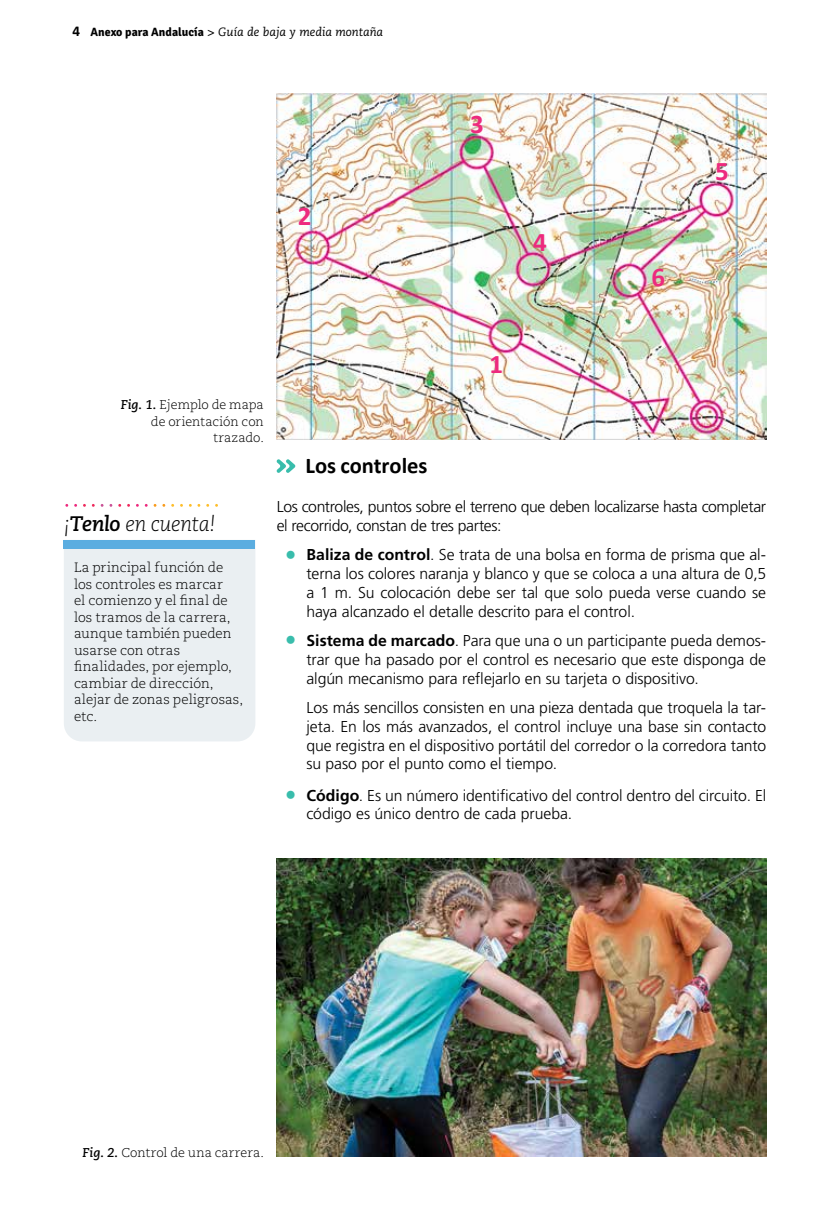
<style>
.page{position:relative;width:830px;height:1212px;background:#fff}
.page>*{position:absolute;margin:0;border:0;box-sizing:border-box;transform-origin:0 0}
.t1{font:700 27px "Calibri";color:#ed2a7e}
.t2{font:700 22.5px "Calibri";color:#000}
.t3{font:italic 300 21px "Caecilia LT Std";letter-spacing:-.005em;color:#000}
.t4{font:300 15.75px/18.9px "Frutiger LT Std";letter-spacing:-.01em;color:#000;text-align:justify}
.t5{font:300 13.5px/16.5px "Caecilia LT Std";letter-spacing:.005em;color:#000}
.t6{font:300 12.75px/16.5px "Caecilia LT Std";color:#000;text-align:right}
.t7{font:italic 12px "Caecilia LT Std";color:#000}
.s1{font-family:"Calibri";font-weight:700;font-style:normal;font-size:15px}
.s2{font-family:"Signika";font-weight:700;font-style:normal}
.s3{font-weight:700;font-style:normal}
.s4{font-weight:700;font-style:italic}
.s5{font-weight:700}
.s6{font-family:"Calibri";font-weight:700;font-size:22.5px;color:#39bdac}
</style>
<div class="page">
<svg style="left:276px;top:459px;width:19px;height:14px"></svg>
<img style="left:276px;top:94px;width:489px;height:346px">
<img style="left:276px;top:859px;width:489px;height:298px">
<svg style="left:145px;top:504px;width:11px;height:3px"></svg>
<svg style="left:92px;top:504px;width:20px;height:3px"></svg>
<svg style="left:189px;top:504px;width:11px;height:3px"></svg>
<div style="left:64px;top:548px;width:191px;height:193px;background:#eaeff2"></div>
<div style="left:64px;top:540px;width:191px;height:8px;background:#5bade0"></div>
<p class="t7" style="left:72px;top:25px;width:312px"><span class="s1">4</span> <span class="s2">Anexo para Andalucía</span> <span class="s3">&gt;</span> Guía de baja y media montaña</p>
<h1 class="t1" style="left:298px;top:197px;width:15px">2</h1>
<p class="t6" style="left:121px;top:397px;width:144px"><span class="s4">Fig. 1.</span> Ejemplo de mapa de orientación con trazado.</p>
<h1 class="t1" style="left:470px;top:105px;width:15px">3</h1>
<h1 class="t1" style="left:533px;top:223px;width:15px">4</h1>
<h1 class="t1" style="left:489px;top:344px;width:15px">1</h1>
<h1 class="t1" style="left:651px;top:258px;width:15px">6</h1>
<h1 class="t1" style="left:714px;top:152px;width:15px">5</h1>
<h3 class="t3" style="left:64px;top:512px;width:153px">¡<span class="s5">Tenlo</span> en cuenta!</h3>
<p class="t5" style="left:74px;top:560px;width:171px">La principal función de los controles es marcar<br>el comienzo y el final de los tramos de la carrera, aunque también pueden usarse con otras finalidades, por ejemplo, cambiar de dirección, alejar de zonas peligrosas, etc.</p>
<h2 class="t2" style="left:305px;top:449px;width:123px">Los controles</h2>
<p class="t4" style="left:276px;top:498px;width:491px">Los controles, puntos sobre el terreno que deben localizarse hasta completar el recorrido, constan de tres partes:</p>
<p class="t4" style="left:306px;top:546px;width:461px;text-indent:-21px"><span class="s6">•</span> <span class="s5">Baliza de control</span>. Se trata de una bolsa en forma de prisma que al&shy;terna los colores naranja y blanco y que se coloca a una altura de 0,5 a 1 m. Su colocación debe ser tal que solo pueda verse cuando se haya alcanzado el detalle descrito para el control.</p>
<p class="t4" style="left:306px;top:631px;width:461px;text-indent:-21px"><span class="s6">•</span> <span class="s5">Sistema de marcado</span>. Para que una o un participante pueda demos&shy;trar que ha pasado por el control es necesario que este disponga de algún mecanismo para reflejarlo en su tarjeta o dispositivo.</p>
<p class="t4" style="left:306px;top:698px;width:461px">Los más sencillos consisten en una pieza dentada que troquela la tar&shy;jeta. En los más avanzados, el control incluye una base sin contacto que registra en el dispositivo portátil del corredor o la corredora tanto su paso por el punto como el tiempo.</p>
<p class="t4" style="left:306px;top:786px;width:461px;text-indent:-21px"><span class="s6">•</span> <span class="s5">Código</span>. Es un número identificativo del control dentro del circuito. El código es único dentro de cada prueba.</p>
<p class="t6" style="left:82px;top:1144px;width:183px"><span class="s4">Fig. 2.</span> Control de una carrera.</p>
</div>
